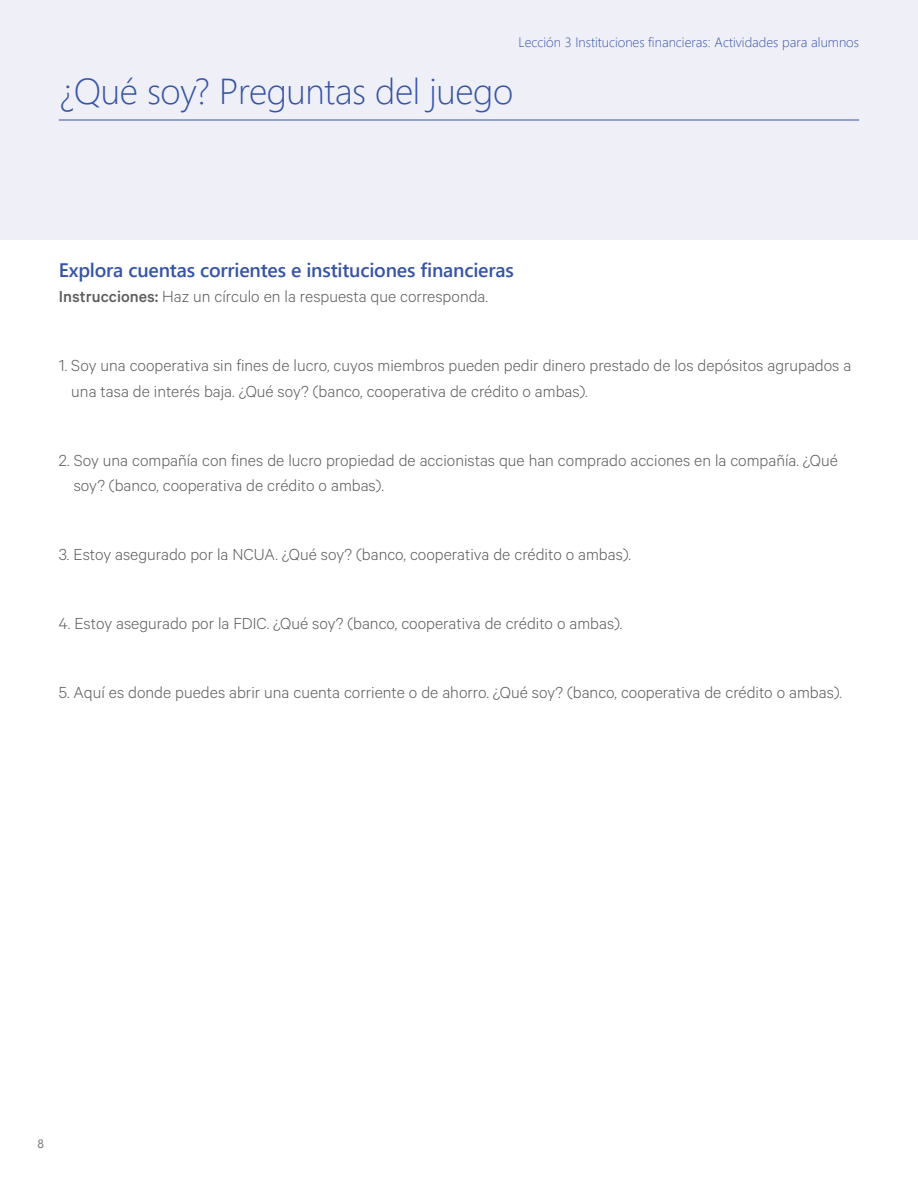
<style>
.page{position:relative;width:918px;height:1188px;background:#fff}
.page>*{position:absolute;margin:0;border:0;box-sizing:border-box;transform-origin:0 0}
.t1{font:300 36px "Segoe UI";letter-spacing:-.01em;color:#3654a5}
.t2{font:600 19.5px "Segoe UI";letter-spacing:-.01em;color:#3654a5}
.t3{font:300 18px/25.5px "Calibre";color:#5d5d5d}
.t4{font:300 13.5px "Segoe UI";color:#3654a5}
.t5{font:12px "Segoe UI";color:#757272}
.s1{font-weight:500}
</style>
<div class="page">
<div style="left:0;top:0;width:918px;height:240px;background:#efeff8"></div>
<hr style="left:59px;top:120px;width:800px;height:1px;background:#3654a5">
<p class="t4" style="left:519px;top:32px;width:342px">Lección 3 Instituciones financieras: Actividades para alumnos</p>
<h1 class="t1" style="left:59px;top:64px;width:456px">¿Qué soy? Preguntas del juego</h1>
<p class="t2" style="left:59px;top:255px;width:456px">Explora cuentas corrientes e instituciones financieras</p>
<p class="t3" style="left:59px;top:283px;width:431px"><span class="s1">Instrucciones:</span> Haz un círculo en la respuesta que corresponda.</p>
<p class="t3" style="left:71px;top:352px;width:782px;text-indent:-12px">1. Soy una cooperativa sin fines de lucro, cuyos miembros pueden pedir dinero prestado de los depósitos agrupados a una tasa de interés baja. ¿Qué soy? (banco, cooperativa de crédito o ambas).</p>
<p class="t3" style="left:74px;top:447px;width:766px;text-indent:-15px">2. Soy una compañía con fines de lucro propiedad de accionistas que han comprado acciones en la compañía. ¿Qué soy? (banco, cooperativa de crédito o ambas).</p>
<p class="t3" style="left:59px;top:541px;width:574px">3. Estoy asegurado por la NCUA. ¿Qué soy? (banco, cooperativa de crédito o ambas).</p>
<p class="t3" style="left:59px;top:610px;width:565px">4. Estoy asegurado por la FDIC. ¿Qué soy? (banco, cooperativa de crédito o ambas).</p>
<p class="t3" style="left:59px;top:679px;width:785px">5. Aquí es donde puedes abrir una cuenta corriente o de ahorro. ¿Qué soy? (banco, cooperativa de crédito o ambas).</p>
<p class="t5" style="left:38px;top:1135px;width:8px">8</p>
</div>
